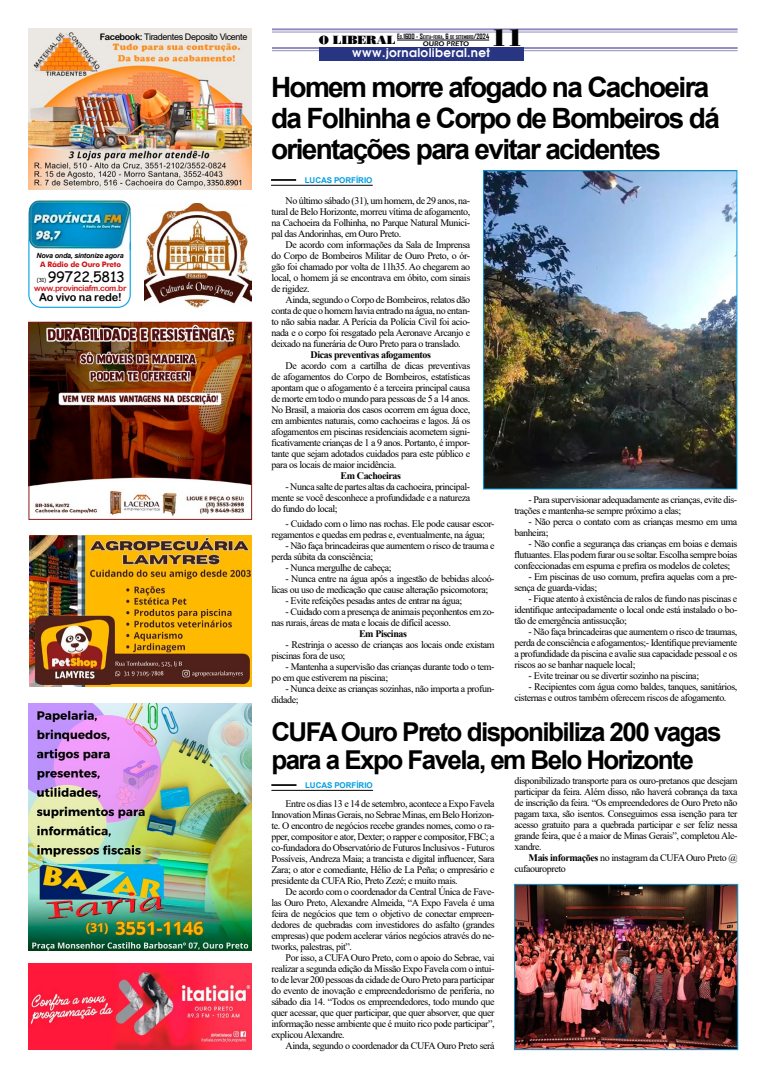
<style>
.page{position:relative;width:766px;height:1078px;background:#fff}
.page>*{position:absolute;margin:0;border:0;box-sizing:border-box;transform-origin:0 0}
.t1{font:700 28px/31px "Arial";letter-spacing:-.06em;color:#000}
.t2{font:700 26px/28px "Arial";letter-spacing:-.06em;color:#000}
.t3{font:24px "Bodnoff";color:#000}
.t4{font:14.3px "Comic Sans MS";letter-spacing:-.02em;color:#000}
.t5{font:12px "Avalon";letter-spacing:.03em;color:#fff}
.t6{font:11px "Arial Rounded MT Bold";letter-spacing:-.02em;color:#000}
.t7{font:10px/11px "Times New Roman";letter-spacing:-.04em;color:#000;text-align:justify}
.t8{font:700 10px "Times New Roman";letter-spacing:-.04em;color:#000}
.t9{font:9px "Arial";letter-spacing:-.04em;color:#000}
.t10{font:8.1px "Arial Rounded MT Bold";letter-spacing:-.04em;color:#cd1719}
.t11{font:700 8px "Arial";letter-spacing:-.005em;color:#009fe3}
.t12{font:700 7.5px "Futura BT";letter-spacing:-.03em;color:#cd1719}
.t13{font:italic 700 7.1px "Arial";letter-spacing:-.03em;color:#000}
.t14{font:7px "Erie Black";color:#000}
.t15{font:5.5px "Comic Sans MS";color:#000}
.t16{font:700 4.9px "Agency FB";color:#000}
.s1{font-family:"Arial Rounded MT Bold"}
.s2{font-family:"Bodnoff";font-weight:400;font-size:12px}
.s3{font-size:7px}
.s4{font-weight:700}
</style>
<div class="page">
<hr style="left:28px;top:47px;width:709px;height:2px;background:#918dbe">
<hr style="left:28px;top:50px;width:709px;height:1px;background:#918dbe">
<div style="left:319px;top:47px;width:204px;height:13px;background:#283583"></div>
<hr style="left:28px;top:28px;width:709px;height:2px;background:#918dbe">
<hr style="left:28px;top:32px;width:709px;height:1px;background:#918dbe">
<hr style="left:397px;top:40px;width:92px;height:1px;background:#000">
<div style="left:14px;top:17px;width:257px;height:43px;background:#fff"></div>
<img style="left:31px;top:324px;width:219px;height:192px">
<div style="left:29px;top:322px;width:223px;height:197px;border:1px solid #8e1917"></div>
<img style="left:145px;top:203px;width:106px;height:105px">
<div style="left:28px;top:201px;width:103px;height:107px;border:1px solid #009fe3;border-radius:12px"></div>
<img style="left:29px;top:200px;width:102px;height:49px">
<hr style="left:130px;top:212px;width:1px;height:38px;background:#009fe3">
<img style="left:28px;top:703px;width:223px;height:247px">
<img style="left:29px;top:28px;width:222px;height:161px">
<img style="left:28px;top:963px;width:223px;height:86px">
<img style="left:29px;top:535px;width:223px;height:151px">
<svg style="left:271px;top:179px;width:25px;height:2px"></svg>
<hr style="left:271px;top:185px;width:101px;height:1px;background:#000">
<img style="left:485px;top:172px;width:250px;height:315px">
<div style="left:483px;top:170px;width:254px;height:319px;border:1px solid #009fe3"></div>
<svg style="left:271px;top:784px;width:25px;height:2px"></svg>
<hr style="left:271px;top:789px;width:102px;height:1px;background:#000">
<img style="left:516px;top:885px;width:219px;height:162px">
<div style="left:514px;top:883px;width:223px;height:166px;border:1px solid #009fe3"></div>
<p class="t9" style="left:100px;top:31px;width:149px"><span class="s1">Facebook:</span> Tiradentes Deposito Vicente</p>
<p class="t13" style="left:36px;top:250px;width:89px">Nova onda, sintonize agora</p>
<p class="t15" style="left:37px;top:276px;width:11px">(31)</p>
<h3 class="t4" style="left:48px;top:266px;width:79px">99722.5813</h3>
<p class="t10" style="left:34px;top:283px;width:94px">www.provinciafm.com.br</p>
<p class="t6" style="left:39px;top:290px;width:84px">Ao vivo na rede!</p>
<p class="t12" style="left:40px;top:259px;width:82px">A Rádio de Ouro Preto</p>
<h3 class="t3" style="left:491px;top:22px;width:34px">11</h3>
<p class="t16" style="left:319px;top:34px;width:172px"><span class="s2">O LIBERAL</span> <span class="s3">E</span>D<span class="s3">.1600 - S</span>EXTA<span class="s3">-</span>FEIRA<span class="s3">, 6</span> DE SETEMBRO<span class="s3">/2024</span></p>
<p class="t5" style="left:352px;top:45px;width:140px">www.jornaloliberal.net</p>
<p class="t14" style="left:423px;top:39px;width:48px">OURO PRETO</p>
<h1 class="t1" style="left:271px;top:71px;width:450px">Homem morre afogado na Cachoeira da Folhinha e Corpo de Bombeiros dá orientações para evitar acidentes</h1>
<p class="t11" style="left:304px;top:174px;width:69px">LUCAS PORFÍRIO</p>
<p class="t7" style="left:271px;top:194px;width:200px;text-indent:14px">No último sábado (31), um homem, de 29 anos, na&shy;tural de Belo Horizonte, morreu vítima de afogamento, na Cachoeira da Folhinha, no Parque Natural Munici&shy;pal das Andorinhas, em Ouro Preto.</p>
<p class="t7" style="left:271px;top:238px;width:200px;text-indent:14px">De acordo com informações da Sala de Imprensa do Corpo de Bombeiros Militar de Ouro Preto, o ór&shy;gão foi chamado por volta de 11h35. Ao chegarem ao local, o homem já se encontrava em óbito, com sinais de rigidez.</p>
<p class="t7" style="left:271px;top:293px;width:200px;text-indent:14px">Ainda, segundo o Corpo de Bombeiros, relatos dão conta de que o homem havia entrado na água, no entan&shy;to não sabia nadar. A Perícia da Polícia Civil foi acio&shy;nada e o corpo foi resgatado pela Aeronave Arcanjo e deixado na funerária de Ouro Preto para o translado.</p>
<p class="t8" style="left:310px;top:347px;width:122px">Dicas preventivas afogamentos</p>
<p class="t7" style="left:271px;top:359px;width:200px;text-indent:14px">De acordo com a cartilha de dicas preventivas de afogamentos do Corpo de Bombeiros, estatísticas apontam que o afogamento é a terceira principal causa de morte em todo o mundo para pessoas de 5 a 14 anos.<br>No Brasil, a maioria dos casos ocorrem em água doce, em ambientes naturais, como cachoeiras e lagos. Já os afogamentos em piscinas residenciais acometem signi&shy;ficativamente crianças de 1 a 9 anos. Portanto, é impor&shy;tante que sejam adotados cuidados para este público e para os locais de maior incidência.</p>
<p class="t8" style="left:340px;top:468px;width:62px">Em Cachoeiras</p>
<p class="t7" style="left:271px;top:480px;width:200px;text-indent:14px">- Nunca salte de partes altas da cachoeira, principal&shy;mente se você desconhece a profundidade e a natureza do fundo do local;</p>
<p class="t7" style="left:271px;top:517px;width:224px;text-indent:14px">- Cuidado com o limo nas rochas. Ele pode causar escor&shy;regamentos e quedas em pedras e, eventualmente, na água;</p>
<p class="t7" style="left:271px;top:539px;width:225px;text-indent:14px">- Não faça brincadeiras que aumentem o risco de trauma e perda súbita da consciência;</p>
<p class="t7" style="left:285px;top:561px;width:108px">- Nunca mergulhe de cabeça;</p>
<p class="t7" style="left:271px;top:572px;width:224px;text-indent:14px">- Nunca entre na água após a ingestão de bebidas alcoó&shy;licas ou uso de medicação que cause alteração psicomotora;</p>
<p class="t7" style="left:285px;top:594px;width:178px">- Evite refeições pesadas antes de entrar na água;</p>
<p class="t7" style="left:271px;top:605px;width:225px;text-indent:14px">- Cuidado com a presença de animais peçonhentos em zo&shy;nas rurais, áreas de mata e locais de difícil acesso.</p>
<p class="t8" style="left:359px;top:626px;width:49px">Em Piscinas</p>
<p class="t7" style="left:271px;top:638px;width:224px;text-indent:14px">- Restrinja o acesso de crianças aos locais onde existam piscinas fora de uso;</p>
<p class="t7" style="left:271px;top:660px;width:225px;text-indent:14px">- Mantenha a supervisão das crianças durante todo o tem&shy;po em que estiverem na piscina;</p>
<p class="t7" style="left:271px;top:682px;width:225px;text-indent:14px">- Nunca deixe as crianças sozinhas, não importa a profun&shy;didade;</p>
<h2 class="t2" style="left:271px;top:718px;width:451px">CUFA Ouro Preto disponibiliza 200 vagas para a Expo Favela, em Belo Horizonte</h2>
<p class="t11" style="left:305px;top:779px;width:69px">LUCAS PORFÍRIO</p>
<p class="t7" style="left:271px;top:797px;width:225px;text-indent:14px">Entre os dias 13 e 14 de setembro, acontece a Expo Favela Innovation Minas Gerais, no Sebrae Minas, em Belo Horizon&shy;te. O encontro de negócios recebe grandes nomes, como o ra&shy;pper, compositor e ator, Dexter; o rapper e compositor, FBC; a co-fundadora do Observatório de Futuros Inclusivos - Futuros Possíveis, Andreza Maia; a trancista e digital influencer, Sara Zara; o ator e comediante, Hélio de La Peña; o empresário e presidente da CUFA Rio, Preto Zezé; e muito mais.</p>
<p class="t7" style="left:271px;top:885px;width:225px;text-indent:14px">De acordo com o coordenador da Central Única de Fave&shy;las Ouro Preto, Alexandre Almeida, “A Expo Favela é uma feira de negócios que tem o objetivo de conectar empreen&shy;dedores de quebradas com investidores do asfalto (grandes empresas) que podem acelerar vários negócios através do ne&shy;tworks, palestras, pit”.</p>
<p class="t7" style="left:271px;top:951px;width:225px;text-indent:14px">Por isso, a CUFA Ouro Preto, com o apoio do Sebrae, vai realizar a segunda edição da Missão Expo Favela com o intui&shy;to de levar 200 pessoas da cidade de Ouro Preto para participar do evento de inovação e empreendedorismo de periferia, no sábado dia 14. “Todos os empreendedores, todo mundo que quer acessar, que quer participar, que quer absorver, que quer informação nesse ambiente que é muito rico pode participar”, explicou Alexandre.</p>
<p class="t7" style="left:285px;top:1039px;width:210px">Ainda, segundo o coordenador da CUFA Ouro Preto será</p>
<p class="t7" style="left:514px;top:493px;width:224px;text-indent:14px">- Para supervisionar adequadamente as crianças, evite dis&shy;trações e mantenha-se sempre próximo a elas;</p>
<p class="t7" style="left:514px;top:515px;width:224px;text-indent:14px">- Não perca o contato com as crianças mesmo em uma banheira;</p>
<p class="t7" style="left:514px;top:537px;width:224px;text-indent:14px">- Não confie a segurança das crianças em boias e demais flutuantes. Elas podem furar ou se soltar. Escolha sempre boias confeccionadas em espuma e prefira os modelos de coletes;</p>
<p class="t7" style="left:514px;top:570px;width:224px;text-indent:14px">- Em piscinas de uso comum, prefira aquelas com a pre&shy;sença de guarda-vidas;</p>
<p class="t7" style="left:514px;top:592px;width:224px;text-indent:14px">- Fique atento à existência de ralos de fundo nas piscinas e identifique antecipadamente o local onde está instalado o bo&shy;tão de emergência antissucção;</p>
<p class="t7" style="left:514px;top:625px;width:224px;text-indent:14px">- Não faça brincadeiras que aumentem o risco de traumas, perda de consciência e afogamentos;- Identifique previamente a profundidade da piscina e avalie sua capacidade pessoal e os riscos ao se banhar naquele local;</p>
<p class="t7" style="left:528px;top:669px;width:172px">- Evite treinar ou se divertir sozinho na piscina;</p>
<p class="t7" style="left:514px;top:680px;width:224px;text-indent:14px">- Recipientes com água como baldes, tanques, sanitários, cisternas e outros também oferecem riscos de afogamento.</p>
<p class="t7" style="left:514px;top:774px;width:225px">disponibilizado transporte para os ouro-pretanos que desejam participar da feira. Além disso, não haverá cobrança da taxa de inscrição da feira. “Os empreendedores de Ouro Preto não pagam taxa, são isentos. Conseguimos essa isenção para ter acesso gratuito para a quebrada participar e ser feliz nessa grande feira, que é a maior de Minas Gerais”, completou Ale&shy;xandre.</p>
<p class="t7" style="left:514px;top:851px;width:225px;text-indent:14px"><span class="s4">Mais informações</span> no instagram da CUFA Ouro Preto @ cufaouropreto</p>
</div>
